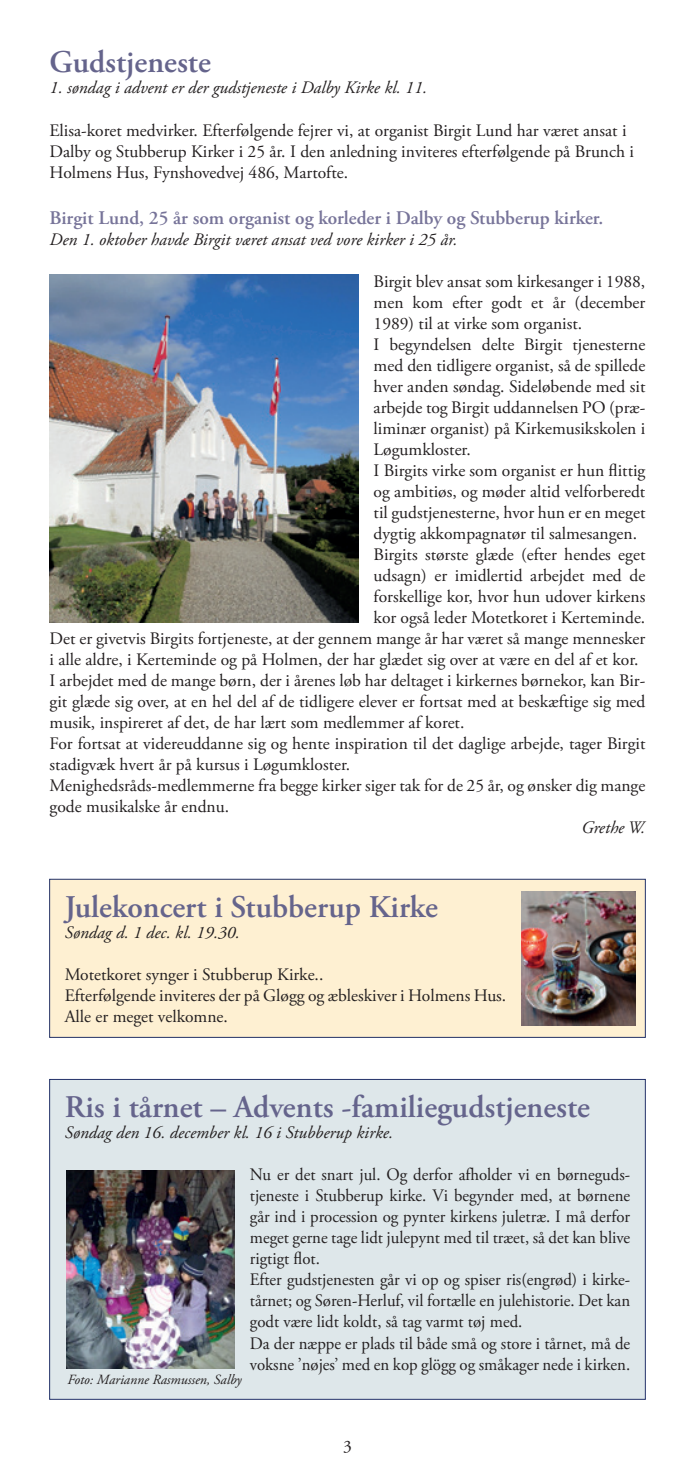
<style>
.page{position:relative;width:695px;height:1474px;background:#fff}
.page>*{position:absolute;margin:0;border:0;box-sizing:border-box;transform-origin:0 0}
.t1{font:600 31.5px "Adobe Garamond Pro";color:#65648c}
.t2{font:600 19.25px "Adobe Garamond Pro";color:#777499}
.t3{font:17.5px/21px "Adobe Garamond Pro";color:#231f20}
.t4{font:17.5px/21px "Adobe Garamond Pro";color:#231f20;scale:.96 1}
.t5{font:italic 17.5px "Adobe Garamond Pro";color:#231f20}
.t6{font:italic 14px "Adobe Garamond Pro";color:#231f20}
</style>
<div class="page">
<img style="left:50px;top:274px;width:308px;height:348px">
<div style="left:50px;top:879px;width:595px;height:158px;background:#fef0d2"></div>
<div style="left:49px;top:879px;width:596px;height:158px;border:1px solid #233269"></div>
<div style="left:50px;top:1079px;width:595px;height:320px;background:#dee7ea"></div>
<img style="left:66px;top:1170px;width:169px;height:198px">
<img style="left:521px;top:891px;width:114px;height:134px">
<h1 class="t1" style="left:50px;top:44px;width:163px">Gudstjeneste</h1>
<p class="t5" style="left:50px;top:77px;width:379px">1. søndag i advent er der gudstjeneste i Dalby Kirke kl. 11.</p>
<p class="t3" style="left:50px;top:120px;width:586px">Elisa-koret medvirker. Efterfølgende fejrer vi, at organist Birgit Lund har været ansat i<br>Dalby og Stubberup Kirker i 25 år. I den anledning inviteres efterfølgende på Brunch i<br>Holmens Hus, Fynshovedvej 486, Martofte.</p>
<p class="t2" style="left:50px;top:206px;width:555px">Birgit Lund, 25 år som organist og korleder i Dalby og Stubberup kirker.</p>
<p class="t5" style="left:50px;top:229px;width:409px">Den 1. oktober havde Birgit været ansat ved vore kirker i 25 år.</p>
<p class="t3" style="left:373px;top:271px;width:273px">Birgit blev ansat som kirkesanger i 1988,</p>
<p class="t3" style="left:373px;top:292px;width:273px">men kom efter godt et år (december</p>
<p class="t3" style="left:373px;top:313px;width:210px">1989) til at virke som organist.</p>
<p class="t3" style="left:373px;top:334px;width:273px">I begyndelsen delte Birgit tjenesterne</p>
<p class="t3" style="left:373px;top:355px;width:273px">med den tidligere organist, så de spillede</p>
<p class="t3" style="left:373px;top:376px;width:273px">hver anden søndag. Sideløbende med sit</p>
<p class="t3" style="left:373px;top:397px;width:273px">arbejde tog Birgit uddannelsen PO (præ-</p>
<p class="t3" style="left:373px;top:418px;width:273px">liminær organist) på Kirkemusikskolen i</p>
<p class="t3" style="left:373px;top:439px;width:99px">Løgumkloster.</p>
<p class="t3" style="left:373px;top:460px;width:273px">I Birgits virke som organist er hun flittig</p>
<p class="t3" style="left:373px;top:481px;width:273px">og ambitiøs, og møder altid velforberedt</p>
<p class="t3" style="left:373px;top:502px;width:273px">til gudstjenesterne, hvor hun er en meget</p>
<p class="t3" style="left:373px;top:523px;width:265px">dygtig akkompagnatør til salmesangen.</p>
<p class="t3" style="left:373px;top:544px;width:273px">Birgits største glæde (efter hendes eget</p>
<p class="t3" style="left:373px;top:565px;width:273px">udsagn) er imidlertid arbejdet med de</p>
<p class="t3" style="left:373px;top:586px;width:273px">forskellige kor, hvor hun udover kirkens</p>
<p class="t3" style="left:373px;top:607px;width:273px">kor også leder Motetkoret i Kerteminde.</p>
<p class="t3" style="left:50px;top:628px;width:597px">Det er givetvis Birgits fortjeneste, at der gennem mange år har været så mange mennesker</p>
<p class="t3" style="left:50px;top:649px;width:590px">i alle aldre, i Kerteminde og på Holmen, der har glædet sig over at være en del af et kor.</p>
<p class="t3" style="left:50px;top:670px;width:597px">I arbejdet med de mange børn, der i årenes løb har deltaget i kirkernes børnekor, kan Bir-</p>
<p class="t3" style="left:50px;top:691px;width:597px">git glæde sig over, at en hel del af de tidligere elever er fortsat med at beskæftige sig med</p>
<p class="t3" style="left:50px;top:712px;width:416px">musik, inspireret af det, de har lært som medlemmer af koret.</p>
<p class="t3" style="left:50px;top:733px;width:597px">For fortsat at videreuddanne sig og hente inspiration til det daglige arbejde, tager Birgit</p>
<p class="t3" style="left:50px;top:754px;width:302px">stadigvæk hvert år på kursus i Løgumkloster.</p>
<p class="t3" style="left:50px;top:775px;width:597px">Menighedsråds-medlemmerne fra begge kirker siger tak for de 25 år, og ønsker dig mange</p>
<p class="t3" style="left:50px;top:796px;width:181px">gode musikalske år endnu.</p>
<p class="t5" style="left:581px;top:817px;width:65px">Grethe W.</p>
<h1 class="t1" style="left:65px;top:889px;width:374px">Julekoncert i Stubberup Kirke</h1>
<p class="t5" style="left:65px;top:922px;width:177px">Søndag d. 1 dec. kl. 19.30.</p>
<p class="t3" style="left:65px;top:964px;width:443px">Motetkoret synger i Stubberup Kirke..<br>Efterfølgende inviteres der på Gløgg og æbleskiver i Holmens Hus.<br>Alle er meget velkomne.</p>
<h1 class="t1" style="left:65px;top:1089px;width:527px">Ris i tårnet – Advents -familiegudstjeneste</h1>
<p class="t5" style="left:65px;top:1122px;width:330px">Søndag den 16. december kl. 16 i Stubberup kirke.</p>
<p class="t4" style="left:250px;top:1164px;width:398px">Nu er det snart jul. Og derfor afholder vi en børneguds&shy;tjeneste i Stubberup kirke. Vi begynder med, at børnene går ind i procession og pynter kirkens juletræ. I må derfor meget gerne tage lidt julepynt med til træet, så det kan blive rigtigt flot.<br>Efter gudstjenesten går vi op og spiser ris(engrød) i kirke&shy;tårnet; og Søren-Herluf, vil fortælle en julehistorie. Det kan godt være lidt koldt, så tag varmt tøj med.<br>Da der næppe er plads til både små og store i tårnet, må de voksne ’nøjes’ med en kop glögg og småkager nede i kirken.</p>
<p class="t6" style="left:67px;top:1371px;width:176px">Foto: Marianne Rasmussen, Salby</p>
<p class="t3" style="left:343px;top:1435px;width:10px">3</p>
</div>
